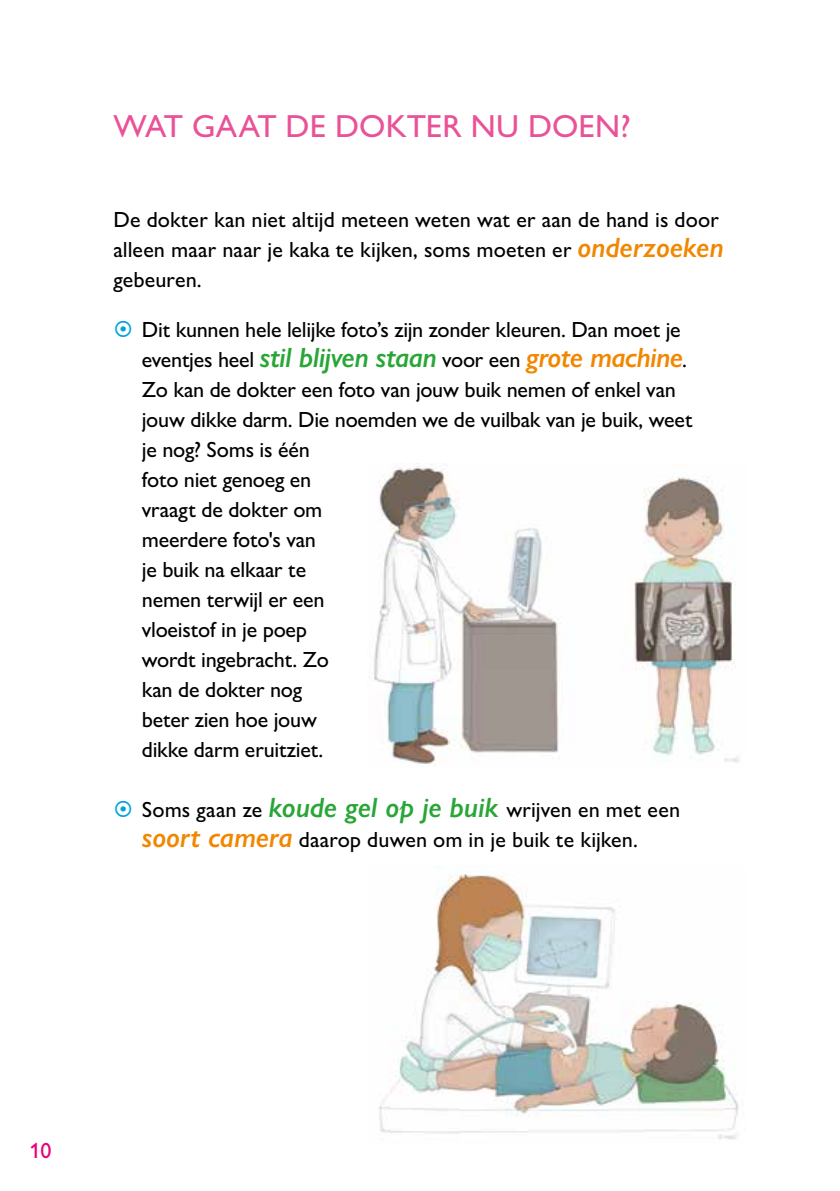
<style>
.page{position:relative;width:840px;height:1191px;background:#fff}
.page>*{position:absolute;margin:0;border:0;box-sizing:border-box;transform-origin:0 0}
.t1{font:500 32px "Gill Sans Nova";color:#ea5297}
.t2{font:500 22px/30px "Gill Sans Nova";letter-spacing:-.01em;color:#000}
.t3{font:500 22px "Gill Sans Nova";color:#e6007d}
.s1{font-weight:600;font-style:italic;font-size:28px;color:#f18700}
.s2{font-weight:600;font-style:italic;font-size:28px;color:#29a637}
</style>
<div class="page">
<img style="left:369px;top:463px;width:371px;height:301px">
<img style="left:379px;top:865px;width:360px;height:275px">
<h1 class="t1" style="left:113px;top:106px;width:518px">WAT GAAT DE DOKTER NU DOEN?</h1>
<p class="t2" style="left:113px;top:204px;width:611px">De dokter kan niet altijd meteen weten wat er aan de hand is door alleen maar naar je kaka te kijken, soms moeten er <span class="s1">onderzoeken </span>gebeuren.</p>
<p class="t2" style="left:142px;top:314px;width:552px">Dit kunnen hele lelijke foto’s zijn zonder kleuren. Dan moet je eventjes heel <span class="s2">stil blijven staan</span> voor een <span class="s1">grote machine</span>.<br>Zo kan de dokter een foto van jouw buik nemen of enkel van jouw dikke darm. Die noemden we de vuilbak van je buik, weet je nog? Soms is één<br>foto niet genoeg en<br>vraagt de dokter om<br>meerdere foto's van<br>je buik na elkaar te<br>nemen terwijl er een<br>vloeistof in je poep<br>wordt ingebracht. Zo<br>kan de dokter nog<br>beter zien hoe jouw<br>dikke darm eruitziet.</p>
<p class="t2" style="left:142px;top:794px;width:539px">Soms gaan ze <span class="s2">koude gel op je buik</span> wrijven en met een <span class="s1">soort camera</span> daarop duwen om in je buik te kijken.</p>
<p class="t3" style="left:29px;top:1136px;width:23px">10</p>
</div>
